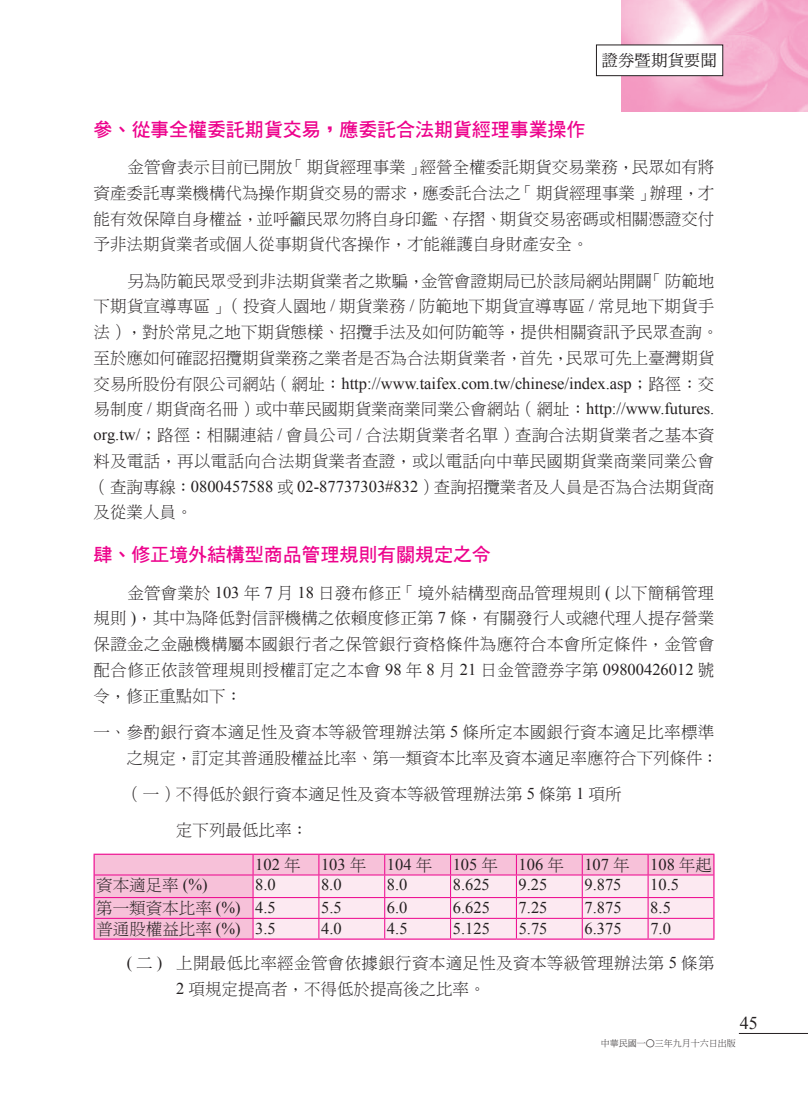
<style>
.page{position:relative;width:808px;height:1106px;background:#fff}
.page>*{position:absolute;margin:0;border:0;box-sizing:border-box;transform-origin:0 0}
.t1{font:19.5px "DF Hei W7 WIN BF";letter-spacing:-.03em;color:#ed028c}
.t2{font:18px "Times New Roman";color:#231f20}
.t3{font:16.5px/25.7px "DF Ming W3 WIN BF";color:#231f20;text-align:justify}
.t4{font:16.5px "Times New Roman";color:#231f20}
.t5{font:16.5px/25.7px "DF Ming W3 WIN BF";letter-spacing:.02em;color:#231f20;text-align:right}
.t6{font:16.5px "DF Ming W5 WIN BF";color:#231f20}
.t7{font:9px "DF Ming W3 WIN BF";color:#231f20}
.s1{font-family:"DF Hei XB WIN BF"}
.s2{font-family:"Times New Roman"}
.s3{font-family:"DF Ming W3 WIN BF"}
</style>
<div class="page">
<hr style="left:739px;top:1033px;width:69px;height:1px;background:#231f20">
<img style="left:621px;top:0;width:187px;height:112px">
<div style="left:596px;top:45px;width:127px;height:31px;background:#fff"></div>
<div style="left:596px;top:45px;width:127px;height:31px;border:1px solid #231f20"></div>
<div style="left:95px;top:854px;width:158px;height:84px;background:#f7c1d9"></div>
<hr style="left:94px;top:853px;width:159px;height:1px;background:#ed028c">
<hr style="left:253px;top:853px;width:66px;height:1px;background:#ed028c">
<hr style="left:319px;top:853px;width:66px;height:1px;background:#ed028c">
<hr style="left:385px;top:853px;width:66px;height:1px;background:#ed028c">
<hr style="left:451px;top:853px;width:65px;height:1px;background:#ed028c">
<hr style="left:516px;top:853px;width:66px;height:1px;background:#ed028c">
<hr style="left:582px;top:853px;width:66px;height:1px;background:#ed028c">
<hr style="left:648px;top:853px;width:66px;height:1px;background:#ed028c">
<svg style="left:94px;top:854px;width:1px;height:84px"></svg>
<hr style="left:94px;top:938px;width:159px;height:1px;background:#ed028c">
<hr style="left:95px;top:874px;width:158px;height:1px;background:#ed028c">
<hr style="left:95px;top:897px;width:158px;height:1px;background:#ed028c">
<hr style="left:95px;top:918px;width:158px;height:1px;background:#ed028c">
<svg style="left:253px;top:854px;width:461px;height:85px;background:#f9d0e4"></svg>
<p class="t6" style="left:602px;top:52px;width:117px">證券暨期貨要聞</p>
<p class="t1" style="left:94px;top:119px;width:494px">參<span class="s1">、</span>從事全權委託期貨交易<span class="s1">，</span>應委託合法期貨經理事業操作</p>
<p class="t3" style="left:94px;top:154px;width:622px;text-indent:34px">金管會表示目前已開放「期貨經理事業」經營全權委託期貨交易業務，民眾如有將資產委託專業機構代為操作期貨交易的需求，應委託合法之「期貨經理事業」辦理，才能有效保障自身權益，並呼籲民眾勿將自身印鑑、存摺、期貨交易密碼或相關憑證交付予非法期貨業者或個人從事期貨代客操作，才能維護自身財產安全。</p>
<p class="t3" style="left:94px;top:268px;width:626px;text-align:left;text-indent:34px">另為防範民眾受到非法期貨業者之欺騙，金管會證期局已於該局網站開闢「防範地下期貨宣導專區」（投資人園地 <span class="s2">/</span> 期貨業務 <span class="s2">/</span> 防範地下期貨宣導專區 <span class="s2">/</span> 常見地下期貨手法），對於常見之地下期貨態樣、招攬手法及如何防範等，提供相關資訊予民眾查詢。至於應如何確認招攬期貨業務之業者是否為合法期貨業者，首先，民眾可先上臺灣期貨</p>
<p class="t4" style="left:94px;top:372px;width:622px"><span class="s3">交易所股份有限公司網站（網址：</span>http://www.taifex.com.tw/chinese/index.asp<span class="s3">；路徑：交</span></p>
<p class="t3" style="left:94px;top:396px;width:622px">易制度 <span class="s2">/</span> 期貨商名冊）或中華民國期貨業商業同業公會網站（網址：<span class="s2">http://www.futures. org.tw/</span>；路徑：相關連結 <span class="s2">/</span> 會員公司 <span class="s2">/</span> 合法期貨業者名單）查詢合法期貨業者之基本資料及電話，再以電話向合法期貨業者查證，或以電話向中華民國期貨業商業同業公會（查詢專線：<span class="s2">0800457588</span> 或 <span class="s2">02-87737303#832</span>）查詢招攬業者及人員是否為合法期貨商及從業人員。</p>
<p class="t1" style="left:94px;top:544px;width:399px">肆<span class="s1">、</span>修正境外結構型商品管理規則有關規定之令</p>
<p class="t3" style="left:93px;top:580px;width:622px;text-indent:34px">金管會業於 <span class="s2">103</span> 年 <span class="s2">7</span> 月 <span class="s2">18</span> 日發布修正「境外結構型商品管理規則 <span class="s2">(</span> 以下簡稱管理規則 <span class="s2">)</span>，其中為降低對信評機構之依賴度修正第 <span class="s2">7</span> 條，有關發行人或總代理人提存營業保證金之金融機構屬本國銀行者之保管銀行資格條件為應符合本會所定條件，金管會配合修正依該管理規則授權訂定之本會 <span class="s2">98</span> 年 <span class="s2">8</span> 月 <span class="s2">21</span> 日金管證券字第 <span class="s2">09800426012</span> 號令，修正重點如下：</p>
<p class="t5" style="left:93px;top:719px;width:626px">一、參酌銀行資本適足性及資本等級管理辦法第 <span class="s2">5</span> 條所定本國銀行資本適足比率標準之規定，訂定其普通股權益比率、第一類資本比率及資本適足率應符合下列條件：</p>
<p class="t3" style="left:126px;top:781px;width:496px">（一）不得低於銀行資本適足性及資本等級管理辦法第 <span class="s2">5</span> 條第 <span class="s2">1</span> 項所</p>
<p class="t3" style="left:176px;top:817px;width:133px">定下列最低比率：</p>
<p class="t4" style="left:255px;top:853px;width:458px">102 <span class="s3">年</span> 103 <span class="s3">年</span> 104 <span class="s3">年</span> 105 <span class="s3">年</span> 106 <span class="s3">年</span> 107 <span class="s3">年</span> 108 <span class="s3">年起</span></p>
<p class="t3" style="left:96px;top:872px;width:113px">資本適足率 <span class="s2">(%)</span></p>
<p class="t4" style="left:255px;top:873px;width:22px">8.0</p>
<p class="t4" style="left:321px;top:873px;width:22px">8.0</p>
<p class="t4" style="left:387px;top:873px;width:22px">8.0</p>
<p class="t4" style="left:453px;top:873px;width:39px">8.625</p>
<p class="t4" style="left:519px;top:873px;width:30px">9.25</p>
<p class="t4" style="left:584px;top:873px;width:39px">9.875</p>
<p class="t4" style="left:650px;top:873px;width:30px">10.5</p>
<p class="t3" style="left:96px;top:895px;width:181px">第一類資本比率 <span class="s2">(%) 4.5</span></p>
<p class="t4" style="left:321px;top:896px;width:22px">5.5</p>
<p class="t4" style="left:387px;top:896px;width:22px">6.0</p>
<p class="t4" style="left:453px;top:896px;width:39px">6.625</p>
<p class="t4" style="left:519px;top:896px;width:30px">7.25</p>
<p class="t4" style="left:584px;top:896px;width:39px">7.875</p>
<p class="t4" style="left:650px;top:896px;width:22px">8.5</p>
<p class="t3" style="left:96px;top:916px;width:181px">普通股權益比率 <span class="s2">(%) 3.5</span></p>
<p class="t4" style="left:321px;top:917px;width:22px">4.0</p>
<p class="t4" style="left:387px;top:917px;width:22px">4.5</p>
<p class="t4" style="left:453px;top:917px;width:39px">5.125</p>
<p class="t4" style="left:519px;top:917px;width:30px">5.75</p>
<p class="t4" style="left:584px;top:917px;width:39px">6.375</p>
<p class="t4" style="left:650px;top:917px;width:22px">7.0</p>
<p class="t5" style="left:176px;top:950px;width:540px;text-align:left;text-indent:-50px"><span class="s2">(</span> 二 <span class="s2">)</span> 上開最低比率經金管會依據銀行資本適足性及資本等級管理辦法第 <span class="s2">5</span> 條第<br><span class="s2">2</span> 項規定提高者，不得低於提高後之比率。</p>
<p class="t2" style="left:740px;top:1010px;width:19px">45</p>
<p class="t7" style="left:601px;top:1039px;width:136px">中華民國一○三年九月十六日出版</p>
</div>
